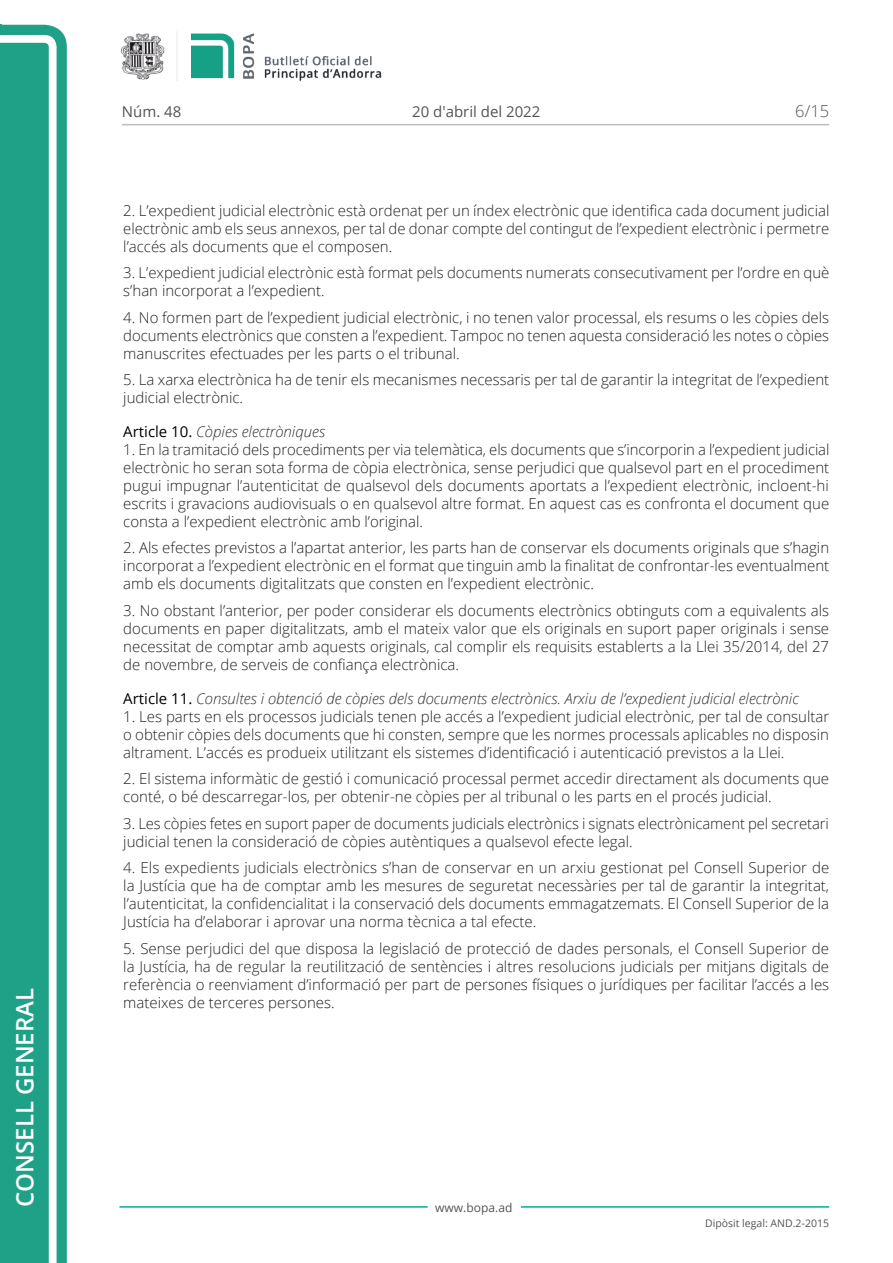
<style>
.page{position:relative;width:893px;height:1263px;background:#fff}
.page>*{position:absolute;margin:0;border:0;box-sizing:border-box;transform-origin:0 0}
.t1{font:600 24px "Open Sans";color:#fff}
.t2{font:300 16.5px "Open Sans";color:#545454}
.Body_text{font:300 15px/18px "Open Sans";color:#231f20;text-align:justify}
.Titol_7{font:italic 300 15px "Open Sans";color:#303030}
.t3{font:15px "Open Sans";color:#545454}
.t4{font:12px "Open Sans";color:#545454}
.t5{font:10.5px "Open Sans";color:#545454}
.s1{font-weight:400;font-style:normal;color:#000}
</style>
<div class="page">
<svg style="left:0;top:25px;width:67px;height:1238px;fill:#1ea187"></svg>
<div style="left:0;top:43px;width:49px;height:1220px;background:#1ea187"></div>
<img style="left:122px;top:32px;width:260px;height:49px">
<hr style="left:119px;top:1206px;width:309px;height:2px;background:#00ae91">
<hr style="left:521px;top:1206px;width:308px;height:2px;background:#00ae91">
<hr style="left:122px;top:124px;width:707px;height:1px;background:#bcbdc0">
<h1 class="t1" style="left:8px;top:1207px;width:220px;rotate:-90deg">Consell General</h1>
<p class="t3" style="left:122px;top:102px;width:61px">Núm. 48</p>
<p class="t3" style="left:412px;top:102px;width:130px">20 d'abril del 2022</p>
<p class="t2" style="left:795px;top:100px;width:35px">6/15</p>
<p class="Body_text" style="left:123px;top:201px;width:708px">2. L’expedient judicial electrònic està ordenat per un índex electrònic que identifica cada document judicial electrònic amb els seus annexos, per tal de donar compte del contingut de l’expedient electrònic i permetre l’accés als documents que el composen.</p>
<p class="Body_text" style="left:123px;top:263px;width:708px">3. L’expedient judicial electrònic està format pels documents numerats consecutivament per l’ordre en què s’han incorporat a l’expedient.</p>
<p class="Body_text" style="left:123px;top:308px;width:707px">4. No formen part de l’expedient judicial electrònic, i no tenen valor processal, els resums o les còpies dels documents electrònics que consten a l’expedient. Tampoc no tenen aquesta consideració les notes o còpies manuscrites efectuades per les parts o el tribunal.</p>
<p class="Body_text" style="left:123px;top:370px;width:707px">5. La xarxa electrònica ha de tenir els mecanismes necessaris per tal de garantir la integritat de l’expedient judicial electrònic.</p>
<p class="Titol_7" style="left:123px;top:421px;width:203px"><span class="s1">Article 10.</span> Còpies electròniques</p>
<p class="Body_text" style="left:123px;top:440px;width:708px">1. En la tramitació dels procediments per via telemàtica, els documents que s’incorporin a l’expedient judicial electrònic ho seran sota forma de còpia electrònica, sense perjudici que qualsevol part en el procediment pugui impugnar l’autenticitat de qualsevol dels documents aportats a l’expedient electrònic, incloent-hi escrits i gravacions audiovisuals o en qualsevol altre format. En aquest cas es confronta el document que consta a l’expedient electrònic amb l’original.</p>
<p class="Body_text" style="left:123px;top:539px;width:707px">2. Als efectes previstos a l’apartat anterior, les parts han de conservar els documents originals que s’hagin incorporat a l’expedient electrònic en el format que tinguin amb la finalitat de confrontar-les eventualment amb els documents digitalitzats que consten en l’expedient electrònic.</p>
<p class="Body_text" style="left:123px;top:601px;width:707px">3. No obstant l’anterior, per poder considerar els documents electrònics obtinguts com a equivalents als documents en paper digitalitzats, amb el mateix valor que els originals en suport paper originals i sense necessitat de comptar amb aquests originals, cal complir els requisits establerts a la Llei 35/2014, del 27 de novembre, de serveis de confiança electrònica.</p>
<p class="Titol_7" style="left:123px;top:688px;width:677px"><span class="s1">Article 11.</span> Consultes i obtenció de còpies dels documents electrònics. Arxiu de l’expedient judicial electrònic</p>
<p class="Body_text" style="left:123px;top:707px;width:707px">1. Les parts en els processos judicials tenen ple accés a l’expedient judicial electrònic, per tal de consultar o obtenir còpies dels documents que hi consten, sempre que les normes processals aplicables no disposin altrament. L’accés es produeix utilitzant els sistemes d’identificació i autenticació previstos a la Llei.</p>
<p class="Body_text" style="left:123px;top:769px;width:707px">2. El sistema informàtic de gestió i comunicació processal permet accedir directament als documents que conté, o bé descarregar-los, per obtenir-ne còpies per al tribunal o les parts en el procés judicial.</p>
<p class="Body_text" style="left:123px;top:814px;width:707px">3. Les còpies fetes en suport paper de documents judicials electrònics i signats electrònicament pel secretari judicial tenen la consideració de còpies autèntiques a qualsevol efecte legal.</p>
<p class="Body_text" style="left:123px;top:858px;width:708px">4. Els expedients judicials electrònics s’han de conservar en un arxiu gestionat pel Consell Superior de la Justícia que ha de comptar amb les mesures de seguretat necessàries per tal de garantir la integritat, l’autenticitat, la confidencialitat i la conservació dels documents emmagatzemats. El Consell Superior de la Justícia ha d’elaborar i aprovar una norma tècnica a tal efecte.</p>
<p class="Body_text" style="left:123px;top:939px;width:707px">5. Sense perjudici del que disposa la legislació de protecció de dades personals, el Consell Superior de la Justícia, ha de regular la reutilització de sentències i altres resolucions judicials per mitjans digitals de referència o reenviament d’informació per part de persones físiques o jurídiques per facilitar l’accés a les mateixes de terceres persones.</p>
<p class="t4" style="left:435px;top:1199px;width:79px">www.bopa.ad</p>
<p class="t5" style="left:705px;top:1216px;width:125px">Dipòsit legal: AND.2-2015</p>
</div>
